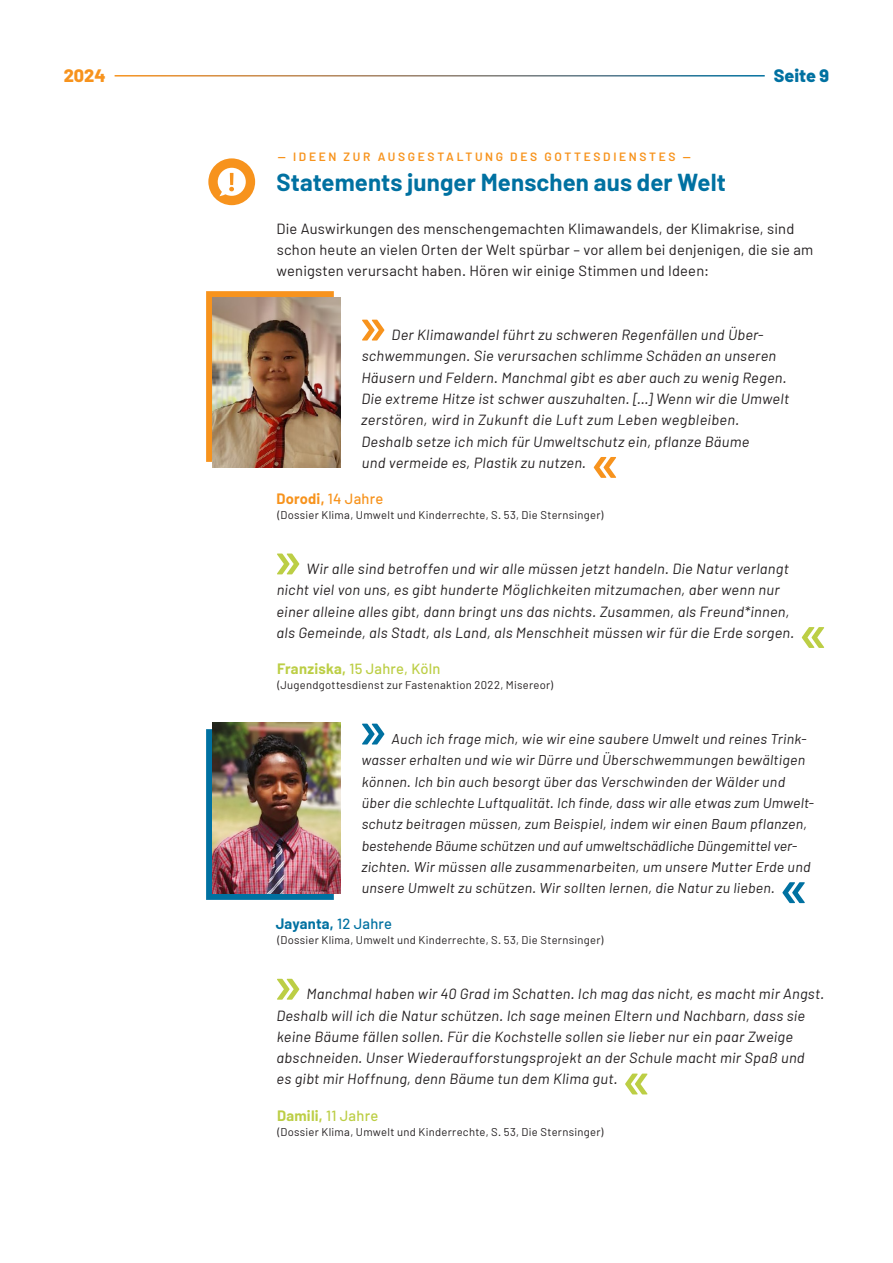
<style>
.page{position:relative;width:893px;height:1263px;background:#fff}
.page>*{position:absolute;margin:0;border:0;box-sizing:border-box;transform-origin:0 0}
.Text{font:500 60px "Barlow";color:#bcce45}
.Text-2{font:500 60px "Barlow";color:#f7931d}
.Text-3{font:500 60px "Barlow";color:#0071a1}
.t1{font:700 24px "Barlow";letter-spacing:.005em;color:#0071a1}
.t2{font:800 18px "Barlow";color:#0071a1}
.t3{font:800 18px "Barlow";color:#f7931d}
.Text-4{font:italic 14.7px/21.3px "Barlow";letter-spacing:.02em;color:#231f20}
.Text-5{font:14.7px/21.3px "Barlow";letter-spacing:.015em;color:#231f20}
.Text-6{font:500 14.7px "Barlow";letter-spacing:.015em;color:#bcce45}
.Text-7{font:700 14.7px "Barlow";letter-spacing:.01em;color:#0071a1}
.Text-8{font:700 14.7px "Barlow";letter-spacing:.015em;color:#f7931d}
.Text-9{font:700 14.7px "Barlow";letter-spacing:.015em;color:#bcce45}
.Text-10{font:italic 14.25px/21.3px "Barlow";letter-spacing:.015em;color:#231f20}
.Kategorie{font:600 12px "Barlow";letter-spacing:.22em;color:#f7931d}
.Zusatzinfo{font:11.25px "Barlow";letter-spacing:.025em;color:#231f20}
.s1{font-weight:500}
.s2{font-weight:700}
</style>
<div class="page">
<svg style="left:206px;top:291px;width:128px;height:170px;background:#ed9630"></svg>
<img style="left:213px;top:298px;width:127px;height:170px">
<svg style="left:206px;top:729px;width:128px;height:170px;background:#197098"></svg>
<img style="left:213px;top:723px;width:127px;height:170px">
<div style="left:208px;top:158px;width:47px;height:47px;background:#f7931d;border-radius:50%"></div>
<div style="left:218px;top:168px;width:28px;height:28px;background:#fff;border-radius:50%"></div>
<svg style="left:219px;top:173px;width:15px;height:23px"></svg>
<p class="t3" style="left:64px;top:64px;width:43px">2024</p>
<p class="t2" style="left:774px;top:64px;width:57px">Seite 9</p>
<p class="Kategorie" style="left:278px;top:149px;width:414px">— IDEEN ZUR AUSGESTALTUNG DES GOTTESDIENSTES —</p>
<h1 class="t1" style="left:276px;top:168px;width:451px">Statements junger Menschen aus der Welt</h1>
<p class="Text-5" style="left:276px;top:218px;width:538px">Die Auswirkungen des menschengemachten Klimawandels, der Klimakrise, sind schon heute an vielen Orten der Welt spürbar – vor allem bei denjenigen, die sie am wenigsten verursacht haben. Hören wir einige Stimmen und Ideen:</p>
<p class="Text-2" style="left:357px;top:288px;width:33px">»</p>
<p class="Text-4" style="left:361px;top:324px;width:430px;text-indent:30px">Der Klimawandel führt zu schweren Regenfällen und Über&shy;schwemmungen. Sie verursachen schlimme Schäden an unseren Häusern und Feldern. Manchmal gibt es aber auch zu wenig Regen.<br>Die extreme Hitze ist schwer auszuhalten. […] Wenn wir die Umwelt zerstören, wird in Zukunft die Luft zum Leben wegbleiben.<br>Deshalb setze ich mich für Umweltschutz ein, pflanze Bäume<br>und vermeide es, Plastik zu nutzen.</p>
<p class="Text-2" style="left:590px;top:425px;width:33px">«</p>
<p class="Text-8" style="left:276px;top:490px;width:108px">Dorodi, <span class="s1">14 Jahre</span></p>
<p class="Zusatzinfo" style="left:277px;top:508px;width:328px">(Dossier Klima, Umwelt und Kinderrechte, S. 53, Die Sternsinger)</p>
<p class="Text" style="left:271px;top:522px;width:33px">»</p>
<p class="Text-4" style="left:277px;top:558px;width:519px;text-indent:30px">Wir alle sind betroffen und wir alle müssen jetzt handeln. Die Natur verlangt nicht viel von uns, es gibt hunderte Möglichkeiten mitzumachen, aber wenn nur einer alleine alles gibt, dann bringt uns das nichts. Zusammen, als Freund*innen, als Gemeinde, als Stadt, als Land, als Menschheit müssen wir für die Erde sorgen.</p>
<p class="Text" style="left:798px;top:595px;width:33px">«</p>
<p class="Text-6" style="left:277px;top:660px;width:165px"><span class="s2">Franziska,</span> 15 Jahre, Köln</p>
<p class="Zusatzinfo" style="left:277px;top:678px;width:277px">(Jugendgottesdienst zur Fastenaktion 2022, Misereor)</p>
<p class="Text-3" style="left:357px;top:692px;width:33px">»</p>
<p class="Text-10" style="left:361px;top:728px;width:454px;text-indent:30px">Auch ich frage mich, wie wir eine saubere Umwelt und reines Trink&shy;wasser erhalten und wie wir Dürre und Überschwemmungen bewältigen können. Ich bin auch besorgt über das Verschwinden der Wälder und über die schlechte Luftqualität. Ich finde, dass wir alle etwas zum Umwelt&shy;schutz beitragen müssen, zum Beispiel, indem wir einen Baum pflanzen, bestehende Bäume schützen und auf umweltschädliche Düngemittel ver - zichten. Wir müssen alle zusammenarbeiten, um unsere Mutter Erde und unsere Umwelt zu schützen. Wir sollten lernen, die Natur zu lieben.</p>
<p class="Text-3" style="left:778px;top:851px;width:33px">«</p>
<p class="Text-7" style="left:276px;top:915px;width:118px">Jayanta, <span class="s1">12 Jahre</span></p>
<p class="Zusatzinfo" style="left:277px;top:933px;width:328px">(Dossier Klima, Umwelt und Kinderrechte, S. 53, Die Sternsinger)</p>
<p class="Text" style="left:271px;top:947px;width:33px">»</p>
<p class="Text-4" style="left:276px;top:983px;width:549px;text-indent:30px">Manchmal haben wir 40 Grad im Schatten. Ich mag das nicht, es macht mir Angst.<br>Deshalb will ich die Natur schützen. Ich sage meinen Eltern und Nachbarn, dass sie keine Bäume fällen sollen. Für die Kochstelle sollen sie lieber nur ein paar Zweige abschneiden. Unser Wiederaufforstungsprojekt an der Schule macht mir Spaß und<br>es gibt mir Hoffnung, denn Bäume tun dem Klima gut.</p>
<p class="Text" style="left:621px;top:1042px;width:33px">«</p>
<p class="Text-9" style="left:277px;top:1106px;width:103px">Damili, <span class="s1">11 Jahre</span></p>
<p class="Zusatzinfo" style="left:277px;top:1124px;width:328px">(Dossier Klima, Umwelt und Kinderrechte, S. 53, Die Sternsinger)</p>
</div>
